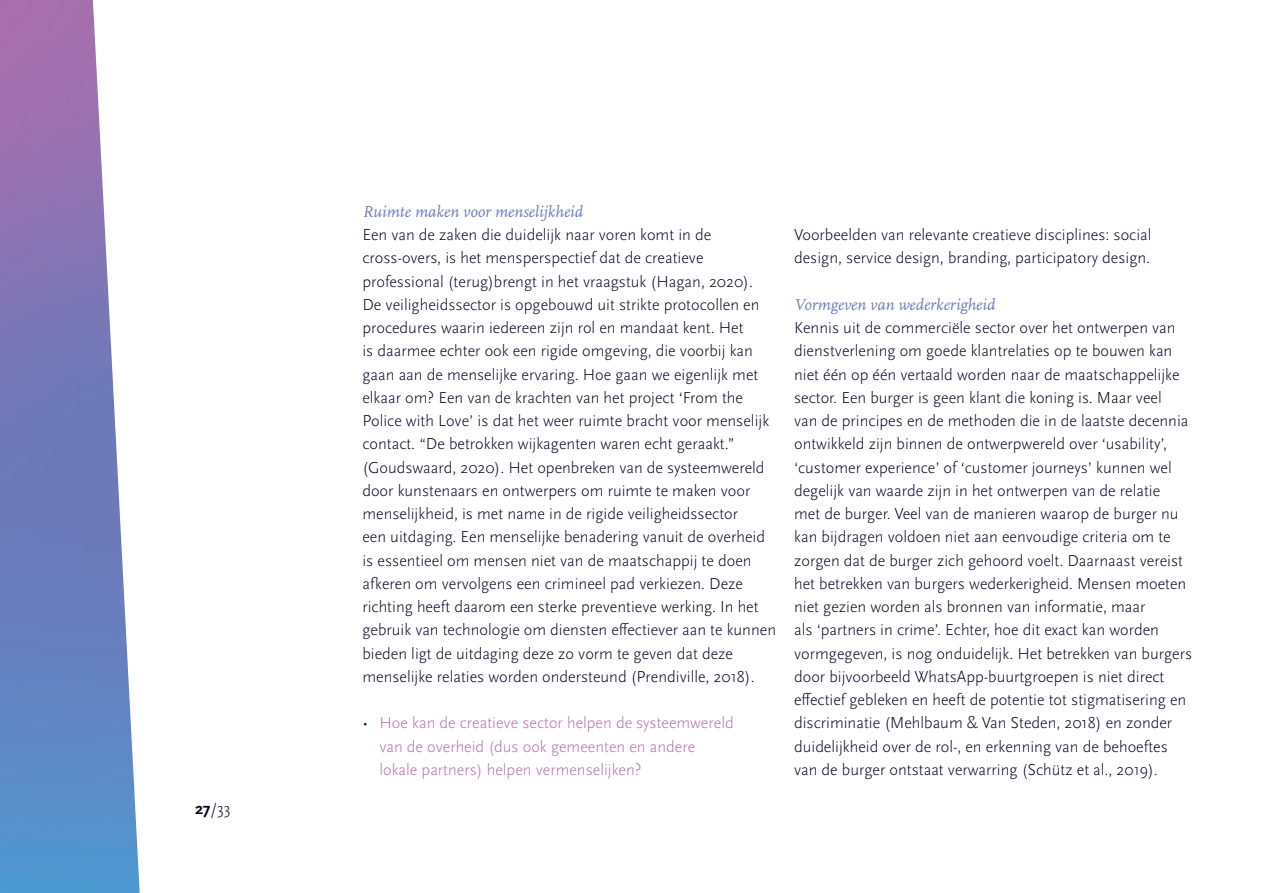
<style>
.page{position:relative;width:1263px;height:893px;background:#fff}
.page>*{position:absolute;margin:0;border:0;box-sizing:border-box;transform-origin:0 0}
.Paragraph_Style_Body{font:300 16.5px/23.2px "Scala Sans Pro";color:#000023}
.t1{font:300 16.5px/23.2px "Scala Sans Pro";color:#b26dad}
.Paragraph_Style_Body-2{font:italic 16.5px "Scala Pro";color:#6e7bbc}
.s1{font-weight:700}
.s2{color:#000023}
</style>
<div class="page">
<img style="left:0;top:0;width:140px;height:893px">
<p class="Paragraph_Style_Body" style="left:195px;top:797px;width:37px"><span class="s1">27</span>/33</p>
<p class="Paragraph_Style_Body-2" style="left:362px;top:202px;width:222px">Ruimte maken voor menselijkheid</p>
<p class="Paragraph_Style_Body" style="left:362px;top:223px;width:415px">Een van de zaken die duidelijk naar voren komt in de cross-overs, is het mensperspectief dat de creatieve professional (terug)brengt in het vraagstuk (Hagan, 2020).<br>De veiligheidssector is opgebouwd uit strikte protocollen en procedures waarin iedereen zijn rol en mandaat kent. Het<br>is daarmee echter ook een rigide omgeving, die voorbij kan gaan aan de menselijke ervaring. Hoe gaan we eigenlijk met elkaar om? Een van de krachten van het project ‘From the Police with Love’ is dat het weer ruimte bracht voor menselijk contact. “De betrokken wijkagenten waren echt geraakt.” (Goudswaard, 2020). Het openbreken van de systeemwereld door kunstenaars en ontwerpers om ruimte te maken voor menselijkheid, is met name in de rigide veiligheidssector<br>een uitdaging. Een menselijke benadering vanuit de overheid is essentieel om mensen niet van de maatschappij te doen afkeren om vervolgens een crimineel pad verkiezen. Deze richting heeft daarom een sterke preventieve werking. In het gebruik van technologie om diensten effectiever aan te kunnen bieden ligt de uitdaging deze zo vorm te geven dat deze menselijke relaties worden ondersteund (Prendiville, 2018).</p>
<p class="t1" style="left:379px;top:711px;width:356px;text-indent:-17px"><span class="s2">•</span> Hoe kan de creatieve sector helpen de systeemwereld van de overheid (dus ook gemeenten en andere lokale partners) helpen vermenselijken?</p>
<p class="Paragraph_Style_Body" style="left:794px;top:223px;width:359px">Voorbeelden van relevante creatieve disciplines: social design, service design, branding, participatory design.</p>
<p class="Paragraph_Style_Body-2" style="left:794px;top:295px;width:203px">Vormgeven van wederkerigheid</p>
<p class="Paragraph_Style_Body" style="left:794px;top:316px;width:400px">Kennis uit de commerciële sector over het ontwerpen van dienstverlening om goede klantrelaties op te bouwen kan niet één op één vertaald worden naar de maatschappelijke sector. Een burger is geen klant die koning is. Maar veel<br>van de principes en de methoden die in de laatste decennia ontwikkeld zijn binnen de ontwerpwereld over ‘usability’, ‘customer experience’ of ‘customer journeys’ kunnen wel degelijk van waarde zijn in het ontwerpen van de relatie<br>met de burger. Veel van de manieren waarop de burger nu kan bijdragen voldoen niet aan eenvoudige criteria om te zorgen dat de burger zich gehoord voelt. Daarnaast vereist het betrekken van burgers wederkerigheid. Mensen moeten niet gezien worden als bronnen van informatie, maar<br>als ‘partners in crime’. Echter, hoe dit exact kan worden vormgegeven, is nog onduidelijk. Het betrekken van burgers door bijvoorbeeld WhatsApp-buurtgroepen is niet direct effectief gebleken en heeft de potentie tot stigmatisering en discriminatie (Mehlbaum &amp; Van Steden, 2018) en zonder duidelijkheid over de rol-, en erkenning van de behoeftes van de burger ontstaat verwarring (Schütz et al., 2019).</p>
</div>
